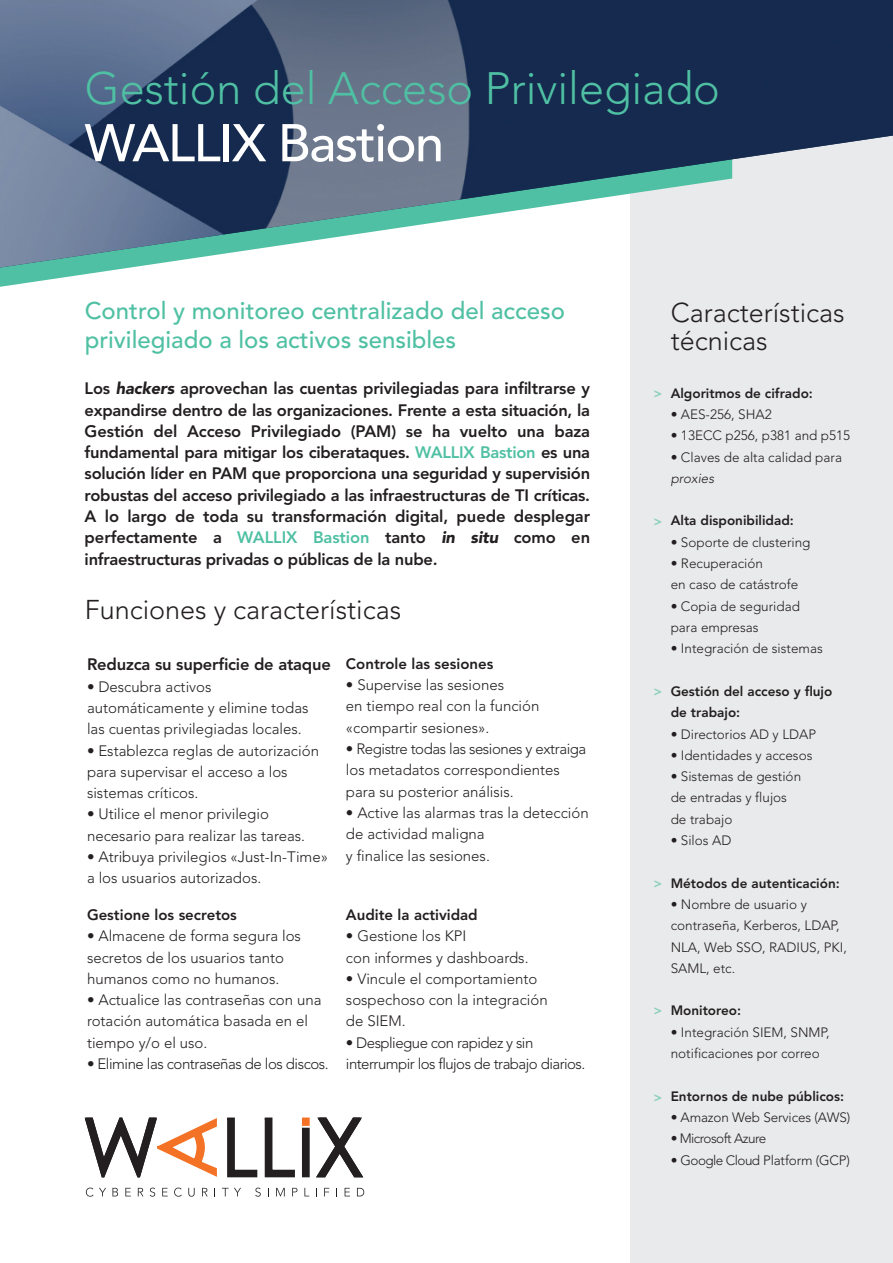
<style>
.page{position:relative;width:893px;height:1263px;background:#fff}
.page>*{position:absolute;margin:0;border:0;box-sizing:border-box;transform-origin:0 0}
.t1{font:500 52.5px "Avenir";letter-spacing:-.03em;color:#fff}
.t2{font:300 45px "Avenir";color:#4fc0a3}
.t3{font:300 27px/28px "Avenir";color:#231f20}
.t4{font:500 24px/29.8px "Avenir";color:#4fc0a3}
.t5{font:800 16.5px/21.3px "Avenir";letter-spacing:-.015em;color:#231f20;text-align:justify}
.t6{font:300 15px/21.3px "Avenir";color:#231f20}
.t7{font:300 15px/21.3px "Avenir";letter-spacing:-.035em;color:#231f20}
.t8{font:800 15px "Avenir";color:#231f20}
.t9{font:300 15px "Avenir";letter-spacing:-.03em;color:#231f20}
.t10{font:300 13.5px/21.3px "Avenir";color:#231f20}
.t11{font:800 13.5px/21.3px "Avenir";color:#231f20}
.t12{font:300 13.5px "Avenir";letter-spacing:-.025em;color:#231f20}
.t13{font:300 13.5px "Avenir";letter-spacing:-.04em;color:#231f20}
.t14{font:italic 300 13.5px "Avenir";color:#231f20}
.t15{font:800 13.5px "Avenir";color:#8cd0bc}
.s1{font-weight:900;font-style:italic}
.s2{color:#4fc0a3}
</style>
<div class="page">
<div style="left:630px;top:0;width:263px;height:1263px;background:#e9eaeb"></div>
<svg style="left:0;top:268px;width:127px;height:19px"></svg>
<img style="left:0;top:0;width:893px;height:268px">
<svg style="left:227px;top:1117px;width:68px;height:61px"></svg>
<div style="left:303px;top:1129px;width:6px;height:47px;background:#231f20"></div>
<div style="left:302px;top:1128px;width:8px;height:49px;border:2px solid #231f20"></div>
<div style="left:303px;top:1118px;width:6px;height:7px;background:#f37225"></div>
<div style="left:302px;top:1117px;width:8px;height:9px;border:2px solid #f37225"></div>
<svg style="left:86px;top:1187px;width:20px;height:9px"></svg>
<svg style="left:112px;top:1188px;width:6px;height:8px"></svg>
<svg style="left:125px;top:1188px;width:6px;height:8px"></svg>
<svg style="left:138px;top:1188px;width:5px;height:8px"></svg>
<svg style="left:150px;top:1187px;width:5px;height:9px"></svg>
<svg style="left:162px;top:1188px;width:6px;height:8px"></svg>
<svg style="left:174px;top:1187px;width:8px;height:9px"></svg>
<svg style="left:188px;top:1188px;width:7px;height:8px"></svg>
<svg style="left:202px;top:1188px;width:6px;height:8px"></svg>
<svg style="left:222px;top:1188px;width:19px;height:8px"></svg>
<svg style="left:255px;top:1187px;width:6px;height:9px"></svg>
<svg style="left:276px;top:1188px;width:9px;height:8px"></svg>
<svg style="left:292px;top:1188px;width:5px;height:8px"></svg>
<svg style="left:304px;top:1188px;width:5px;height:8px"></svg>
<svg style="left:324px;top:1188px;width:5px;height:8px"></svg>
<svg style="left:345px;top:1188px;width:5px;height:8px"></svg>
<svg style="left:357px;top:1188px;width:7px;height:8px"></svg>
<svg style="left:316px;top:1117px;width:48px;height:61px"></svg>
<svg style="left:85px;top:1117px;width:132px;height:61px"></svg>
<h2 class="t2" style="left:85px;top:62px;width:637px">Gestión del Acceso Privilegiado</h2>
<h1 class="t1" style="left:85px;top:98px;width:361px">WALLIX Bastion</h1>
<h3 class="t4" style="left:85px;top:294px;width:482px">Control y monitoreo centralizado del acceso privilegiado a los activos sensibles</h3>
<p class="t5" style="left:85px;top:378px;width:507px">Los <span class="s1">hackers</span> aprovechan las cuentas privilegiadas para infiltrarse y expandirse dentro de las organizaciones. Frente a esta situación, la Gestión del Acceso Privilegiado (PAM) se ha vuelto una baza fundamental para mitigar los ciberataques. <span class="s2">WALLIX Bastion</span> es una solución líder en PAM que proporciona una seguridad y supervisión robustas del acceso privilegiado a las infraestructuras de TI críticas.<br>A lo largo de toda su transformación digital, puede desplegar perfectamente a <span class="s2">WALLIX Bastion</span> tanto <span class="s1">in situ</span> como en infraestructuras privadas o públicas de la nube.</p>
<h3 class="t3" style="left:85px;top:595px;width:318px">Funciones y características</h3>
<p class="t5" style="left:87px;top:654px;width:245px">Reduzca su superficie de ataque</p>
<p class="t6" style="left:87px;top:676px;width:223px">• Descubra activos automáticamente y elimine todas las cuentas privilegiadas locales.</p>
<p class="t6" style="left:87px;top:740px;width:234px">• Establezca reglas de autorización para supervisar el acceso a los sistemas críticos.</p>
<p class="t6" style="left:87px;top:804px;width:220px">• Utilice el menor privilegio necesario para realizar las tareas.</p>
<p class="t6" style="left:87px;top:846px;width:242px">• Atribuya privilegios «Just-In-Time» a los usuarios autorizados.</p>
<p class="t8" style="left:87px;top:903px;width:151px">Gestione los secretos</p>
<p class="t6" style="left:87px;top:925px;width:216px">• Almacene de forma segura los secretos de los usuarios tanto humanos como no humanos.</p>
<p class="t6" style="left:87px;top:989px;width:236px">• Actualice las contraseñas con una rotación automática basada en el tiempo y/o el uso.</p>
<p class="t9" style="left:87px;top:1055px;width:243px">• Elimine las contraseñas de los discos.</p>
<p class="t8" style="left:346px;top:652px;width:149px">Controle las sesiones</p>
<p class="t6" style="left:346px;top:674px;width:195px">• Supervise las sesiones<br>en tiempo real con la función «compartir sesiones».</p>
<p class="t6" style="left:346px;top:738px;width:242px">• Registre todas las sesiones y extraiga los metadatos correspondientes para su posterior análisis.</p>
<p class="t6" style="left:346px;top:802px;width:244px">• Active las alarmas tras la detección de actividad maligna<br>y finalice las sesiones.</p>
<p class="t8" style="left:346px;top:903px;width:133px">Audite la actividad</p>
<p class="t6" style="left:346px;top:925px;width:184px">• Gestione los KPI<br>con informes y dashboards.</p>
<p class="t6" style="left:346px;top:968px;width:203px">• Vincule el comportamiento sospechoso con la integración de SIEM.</p>
<p class="t7" style="left:346px;top:1032px;width:241px">• Despliegue con rapidez y sin interrumpir los flujos de trabajo diarios.</p>
<h3 class="t3" style="left:671px;top:298px;width:175px">Características técnicas</h3>
<p class="t15" style="left:654px;top:382px;width:10px">&gt;</p>
<p class="t15" style="left:654px;top:511px;width:10px">&gt;</p>
<p class="t15" style="left:654px;top:681px;width:10px">&gt;</p>
<p class="t15" style="left:654px;top:873px;width:10px">&gt;</p>
<p class="t15" style="left:654px;top:1000px;width:10px">&gt;</p>
<p class="t15" style="left:654px;top:1086px;width:10px">&gt;</p>
<p class="t11" style="left:671px;top:382px;width:144px">Algoritmos de cifrado:</p>
<p class="t10" style="left:671px;top:404px;width:102px">• AES-256, SHA2</p>
<p class="t10" style="left:671px;top:425px;width:181px">• 13ECC p256, p381 and p515</p>
<p class="t10" style="left:671px;top:446px;width:173px">• Claves de alta calidad para</p>
<p class="t14" style="left:671px;top:470px;width:45px">proxies</p>
<p class="t11" style="left:671px;top:510px;width:125px">Alta disponibilidad:</p>
<p class="t10" style="left:671px;top:531px;width:141px">• Soporte de clustering</p>
<p class="t10" style="left:671px;top:553px;width:129px">• Recuperación<br>en caso de catástrofe</p>
<p class="t10" style="left:671px;top:595px;width:131px">• Copia de seguridad para empresas</p>
<p class="t10" style="left:671px;top:638px;width:154px">• Integración de sistemas</p>
<p class="t11" style="left:671px;top:681px;width:163px">Gestión del acceso y flujo de trabajo:</p>
<p class="t10" style="left:671px;top:723px;width:147px">• Directorios AD y LDAP</p>
<p class="t10" style="left:671px;top:744px;width:143px">• Identidades y accesos</p>
<p class="t10" style="left:671px;top:766px;width:132px">• Sistemas de gestión de entradas y flujos de trabajo</p>
<p class="t10" style="left:671px;top:830px;width:62px">• Silos AD</p>
<p class="t11" style="left:671px;top:872px;width:170px">Métodos de autenticación:</p>
<p class="t10" style="left:671px;top:894px;width:178px">• Nombre de usuario y contraseña, Kerberos, LDAP,<br>NLA, Web SSO, RADIUS, PKI,<br>SAML, etc.</p>
<p class="t11" style="left:671px;top:1000px;width:72px">Monitoreo:</p>
<p class="t10" style="left:671px;top:1021px;width:161px">• Integración SIEM, SNMP, notificaciones por correo</p>
<p class="t11" style="left:671px;top:1085px;width:175px">Entornos de nube públicos:</p>
<p class="t10" style="left:671px;top:1107px;width:181px">• Amazon Web Services (AWS)</p>
<p class="t13" style="left:671px;top:1130px;width:97px">• Microsoft Azure</p>
<p class="t12" style="left:671px;top:1152px;width:181px">• Google Cloud Platform (GCP)</p>
</div>
